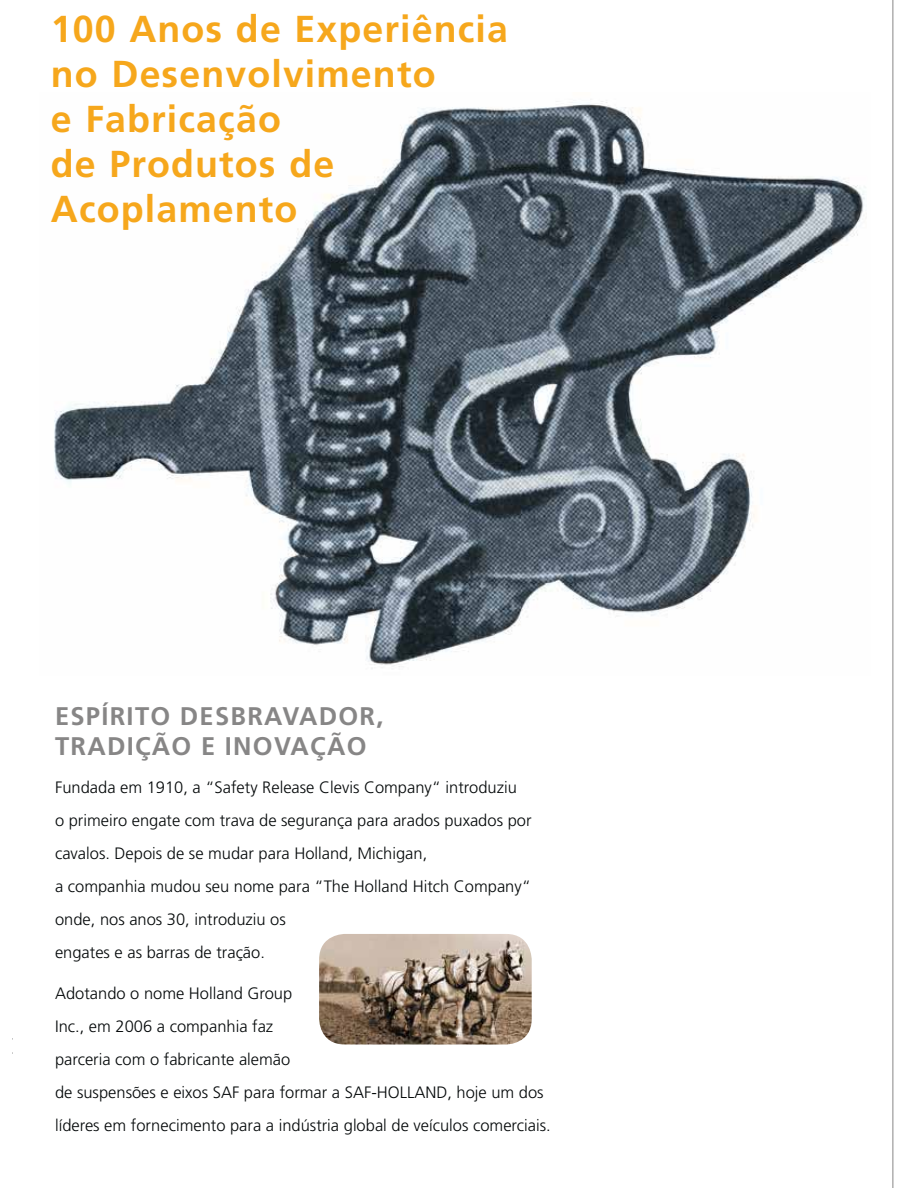
<style>
.page{position:relative;width:918px;height:1188px;background:#fff}
.page>*{position:absolute;margin:0;border:0;box-sizing:border-box;transform-origin:0 0}
.t1{font:700 37.5px/45px "Frutiger";letter-spacing:.03em;color:#f6a71c}
.t2{font:700 25.5px/30.6px "Frutiger";letter-spacing:.05em;color:#878686}
.t3{font:300 16.5px/33px "Frutiger";color:#040809}
</style>
<div class="page">
<img style="left:54px;top:101px;width:813px;height:568px">
<img style="left:319px;top:934px;width:213px;height:110px;border-radius:26px">
<hr style="left:893px;top:0;width:1px;height:1188px;background:#878686">
<h1 class="t1" style="left:51px;top:9px;width:459px">100 Anos de Experiência no Desenvolvimento<br>e Fabricação<br>de Produtos de<br>Acoplamento</h1>
<h2 class="t2" style="left:55px;top:702px;width:330px">ESPÍRITO DESBRAVADOR,<br>TRADIÇÃO E INOVAÇÃO</h2>
<p class="t3" style="left:55px;top:772px;width:478px">Fundada em 1910, a “Safety Release Clevis Company“ introduziu<br>o primeiro engate com trava de segurança para arados puxados por cavalos. Depois de se mudar para Holland, Michigan,<br>a companhia mudou seu nome para “The Holland Hitch Company“ onde, nos anos 30, introduziu os<br>engates e as barras de tração.</p>
<p class="t3" style="left:55px;top:978px;width:497px">Adotando o nome Holland Group<br>Inc., em 2006 a companhia faz<br>parceria com o fabricante alemão<br>de suspensões e eixos SAF para formar a SAF-HOLLAND, hoje um dos líderes em fornecimento para a indústria global de veículos comerciais.</p>
</div>
